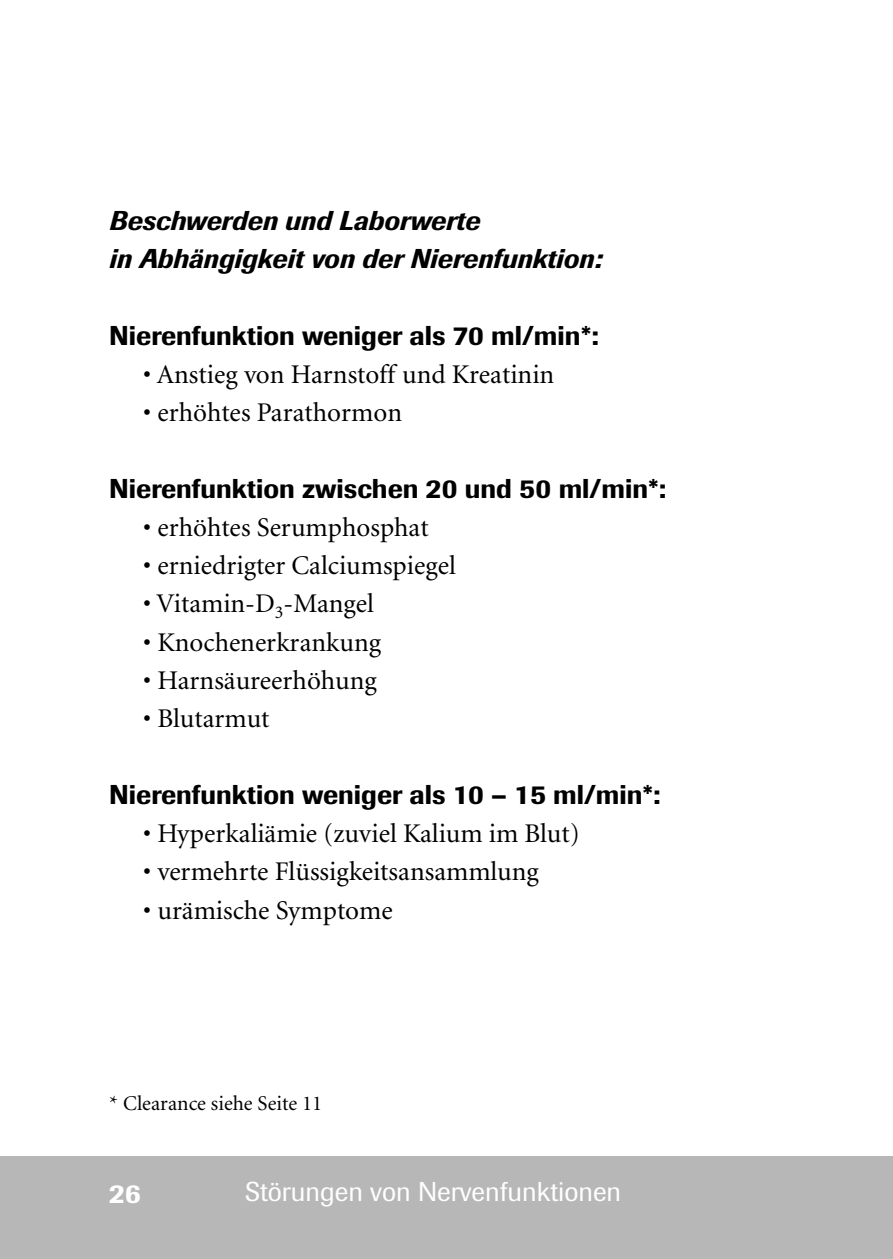
<style>
.page{position:relative;width:893px;height:1259px;background:#fff}
.page>*{position:absolute;margin:0;border:0;box-sizing:border-box;transform-origin:0 0}
.t1{font:27px "Minion";color:#000}
.SubHead1-Imago{font:500 27px "Imago";color:#000}
.SubHead1-Imago-2{font:italic 500 27px "Imago";color:#000}
.Pagi-Head{font:27px "Imago";color:#fff}
.t2{font:500 27px "Imago";color:#fff}
.t3{font:21px "Minion";color:#000}
</style>
<div class="page">
<div style="left:0;top:1157px;width:893px;height:102px;background:#b7b7b7"></div>
<p class="SubHead1-Imago-2" style="left:109px;top:204px;width:372px">Beschwerden und Laborwerte</p>
<p class="SubHead1-Imago-2" style="left:109px;top:242px;width:494px">in Abhängigkeit von der Nierenfunktion:</p>
<p class="SubHead1-Imago" style="left:109px;top:319px;width:491px">Nierenfunktion weniger als 70 ml/min*:</p>
<p class="t1" style="left:143px;top:361px;width:412px">• Anstieg von Harnstoff und Kreatinin</p>
<p class="t1" style="left:143px;top:399px;width:260px">• erhöhtes Parathormon</p>
<p class="SubHead1-Imago" style="left:109px;top:472px;width:558px">Nierenfunktion zwischen 20 und 50 ml/min*:</p>
<p class="t1" style="left:143px;top:514px;width:287px">• erhöhtes Serumphosphat</p>
<p class="t1" style="left:143px;top:552px;width:314px">• erniedrigter Calciumspiegel</p>
<p class="t1" style="left:143px;top:590px;width:232px">• Vitamin-D<sub>3</sub>-Mangel</p>
<p class="t1" style="left:143px;top:629px;width:239px">• Knochenerkrankung</p>
<p class="t1" style="left:143px;top:667px;width:235px">• Harnsäureerhöhung</p>
<p class="t1" style="left:143px;top:705px;width:128px">• Blutarmut</p>
<p class="SubHead1-Imago" style="left:109px;top:778px;width:553px">Nierenfunktion weniger als 10 – 15 ml/min*:</p>
<p class="t1" style="left:143px;top:820px;width:438px">• Hyperkaliämie (zuviel Kalium im Blut)</p>
<p class="t1" style="left:143px;top:858px;width:397px">• vermehrte Flüssigkeitsansammlung</p>
<p class="t1" style="left:143px;top:897px;width:251px">• urämische Symptome</p>
<p class="t3" style="left:109px;top:1093px;width:214px">* Clearance siehe Seite 11</p>
<p class="t2" style="left:55px;top:1175px;width:88px">26 26</p>
<p class="Pagi-Head" style="left:245px;top:1176px;width:377px">Störungen von Nervenfunktionen</p>
</div>
